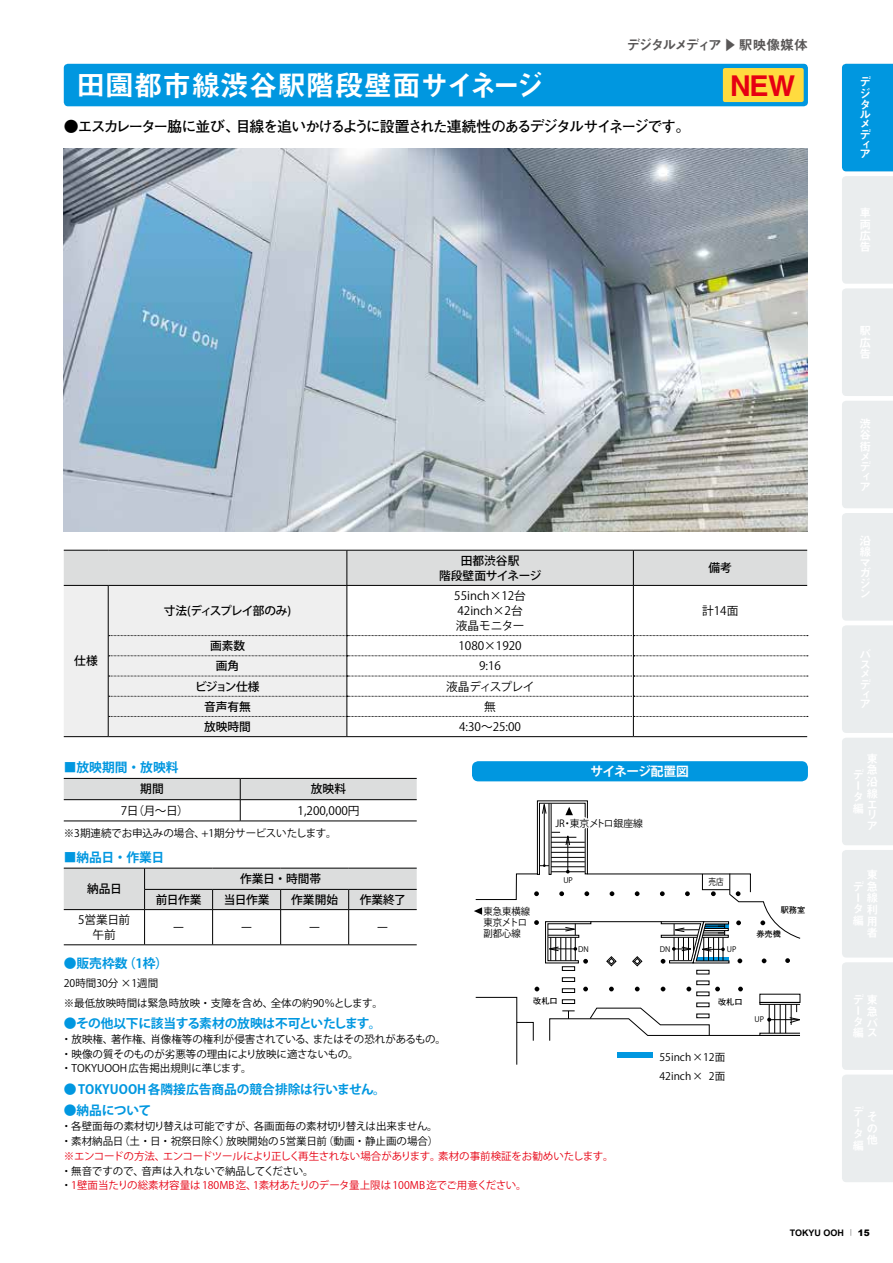
<style>
.page{position:relative;width:893px;height:1263px;background:#fff}
.page>*{position:absolute;margin:0;border:0;box-sizing:border-box;transform-origin:0 0}
.t1{font:28.65px "Midashi Go Pro MB31";color:#fff}
.t2{font:700 28.65px "Helvetica";color:#e60012}
.t3{font:700 14.85px "Futo Go B101 Pro";letter-spacing:-.11em;color:#000}
.t4{font:13.8px "Midashi Go Pro MB31";letter-spacing:-.15em;color:#595757}
.t5{font:13.8px "Midashi Go Pro MB31";letter-spacing:-.12em;color:#595757}
.t6{font:700 12.75px "Koz Go Pro";letter-spacing:-.005em;color:#0097e0}
.t7{font:700 12.75px "Koz Go Pro";letter-spacing:-.03em;color:#fff}
.t8{font:11.7px/15px "Koz Go Pro";color:#000;text-align:center}
.t9{font:500 11.7px/15px "Koz Go Pro";color:#000;text-align:center}
.t10{font:11.7px/11.4px "Midashi Go Pro MB31";color:#fff}
.t11{font:500 11.7px "Koz Go Pro";letter-spacing:-.07em;color:#000}
.t12{font:11.7px "Koz Go Pro";letter-spacing:-.07em;color:#000}
.t13{font:10.5px/14.9px "Koz Go Pro";color:#000}
.t14{font:10.5px/14.9px "Koz Go Pro";letter-spacing:-.01em;color:#e60012}
.t15{font:9.75px/11.1px "Koz Go Pro";color:#000;scale:.95 1}
.t16{font:9.75px "Koz Go Pro";color:#000}
.t17{font:700 9px "Arial";color:#000}
.t18{font:8.85px "Koz Go Pro";color:#000;scale:.85 1}
.t19{font:700 8.25px "Futo Go B101 Pro";color:#000}
.t20{font:7.5px "Koz Go Pro";color:#000}
.s1{color:#000}
.s2{color:#fff}
.s3{font-family:"Koz Min Pro";font-weight:400;font-size:6.75px}
.s4{font-weight:900}
</style>
<div class="page">
<div style="left:64px;top:64px;width:744px;height:42px;background:#0097e0;border-radius:4px"></div>
<svg style="left:475px;top:997px;width:59px;height:44px"></svg>
<div style="left:759px;top:994px;width:41px;height:9px;border:1px solid #000"></div>
<div style="left:562px;top:999px;width:13px;height:5px;border:1px solid #000"></div>
<div style="left:562px;top:988px;width:13px;height:5px;border:1px solid #000"></div>
<div style="left:562px;top:977px;width:13px;height:5px;border:1px solid #000"></div>
<div style="left:562px;top:966px;width:13px;height:5px;border:1px solid #000"></div>
<div style="left:696px;top:992px;width:13px;height:4px;border:1px solid #000"></div>
<div style="left:696px;top:981px;width:13px;height:4px;border:1px solid #000"></div>
<div style="left:696px;top:970px;width:13px;height:4px;border:1px solid #000"></div>
<svg style="left:583px;top:987px;width:5px;height:4px"></svg>
<svg style="left:535px;top:987px;width:4px;height:4px"></svg>
<svg style="left:609px;top:987px;width:5px;height:4px"></svg>
<svg style="left:635px;top:987px;width:5px;height:4px"></svg>
<svg style="left:661px;top:987px;width:4px;height:4px"></svg>
<svg style="left:686px;top:987px;width:5px;height:4px"></svg>
<svg style="left:715px;top:987px;width:5px;height:4px"></svg>
<svg style="left:738px;top:987px;width:5px;height:4px"></svg>
<hr style="left:516px;top:1022px;width:1px;height:43px;background:#000">
<svg style="left:549px;top:1004px;width:251px;height:37px"></svg>
<svg style="left:474px;top:800px;width:327px;height:166px"></svg>
<div style="left:472px;top:761px;width:336px;height:20px;background:#0097e0;border-radius:6px"></div>
<div style="left:723px;top:68px;width:81px;height:34px;background:#ffdb3f;border-radius:2px"></div>
<img style="left:64px;top:149px;width:744px;height:382px">
<div style="left:617px;top:1053px;width:36px;height:5px;background:#0097e0"></div>
<svg style="left:64px;top:778px;width:353px;height:43px"></svg>
<hr style="left:64px;top:821px;width:176px;height:1px;background:#000">
<hr style="left:240px;top:821px;width:177px;height:1px;background:#000">
<svg style="left:64px;top:868px;width:353px;height:41px;background:#d2d3d3"></svg>
<hr style="left:64px;top:909px;width:81px;height:1px;background:#000">
<hr style="left:145px;top:909px;width:68px;height:1px;background:#000">
<hr style="left:144px;top:910px;width:1px;height:34px;background:#000">
<hr style="left:213px;top:909px;width:68px;height:1px;background:#000">
<hr style="left:212px;top:910px;width:1px;height:34px;background:#000">
<hr style="left:281px;top:909px;width:68px;height:1px;background:#000">
<hr style="left:280px;top:910px;width:1px;height:34px;background:#000">
<hr style="left:349px;top:909px;width:68px;height:1px;background:#000">
<hr style="left:348px;top:910px;width:1px;height:34px;background:#000">
<hr style="left:64px;top:944px;width:81px;height:1px;background:#000">
<hr style="left:145px;top:944px;width:68px;height:1px;background:#000">
<hr style="left:213px;top:944px;width:68px;height:1px;background:#000">
<hr style="left:281px;top:944px;width:68px;height:1px;background:#000">
<hr style="left:349px;top:944px;width:68px;height:1px;background:#000">
<svg style="left:842px;top:64px;width:51px;height:1118px;background:#d4e5ed"></svg>
<svg style="left:64px;top:550px;width:744px;height:187px"></svg>
<h1 class="t1" style="left:77px;top:62px;width:469px">田園都市線渋谷駅階段壁面サイネージ</h1>
<h3 class="t4" style="left:627px;top:34px;width:97px">デジタルメディア</h3>
<h3 class="t5" style="left:741px;top:38px;width:15px;rotate:90deg">▲</h3>
<h3 class="t5" style="left:739px;top:34px;width:71px">駅映像媒体</h3>
<h1 class="t2" style="left:730px;top:69px;width:67px">NEW</h1>
<h2 class="t3" style="left:64px;top:115px;width:628px">●エスカレーター脇に並び、目線を追いかけるように設置された連続性のあるデジタルサイネージです。</h2>
<p class="t9" style="left:74px;top:654px;width:25px">仕様</p>
<p class="t11" style="left:164px;top:603px;width:129px">寸法(ディスプレイ部のみ)</p>
<p class="t9" style="left:439px;top:553px;width:104px">田都渋谷駅<br>階段壁面サイネージ</p>
<p class="t9" style="left:709px;top:561px;width:25px">備考</p>
<p class="t8" style="left:454px;top:588px;width:73px;text-align:left">55inch×12台<br>42inch×2台液晶モニター</p>
<p class="t8" style="left:702px;top:603px;width:38px">計14面</p>
<p class="t9" style="left:210px;top:639px;width:37px">画素数</p>
<p class="t8" style="left:458px;top:639px;width:65px">1080×1920</p>
<p class="t9" style="left:216px;top:659px;width:25px">画角</p>
<p class="t8" style="left:479px;top:659px;width:23px">9:16</p>
<p class="t9" style="left:195px;top:679px;width:66px">ビジョン仕様</p>
<p class="t12" style="left:446px;top:679px;width:90px">液晶ディスプレイ</p>
<p class="t9" style="left:204px;top:700px;width:48px">音声有無</p>
<p class="t8" style="left:484px;top:699px;width:13px">無</p>
<p class="t9" style="left:204px;top:720px;width:48px">放映時間</p>
<p class="t8" style="left:459px;top:719px;width:63px">4:30～25:00</p>
<p class="t6" style="left:64px;top:759px;width:116px">■放映期間・放映料</p>
<p class="t9" style="left:140px;top:782px;width:25px">期間</p>
<p class="t9" style="left:311px;top:782px;width:37px">放映料</p>
<p class="t8" style="left:121px;top:803px;width:69px">7日（月～日）</p>
<p class="t8" style="left:298px;top:803px;width:63px">1,200,000円</p>
<p class="t13" style="left:64px;top:826px;width:274px">※3期連続でお申込みの場合、+1期分サービスいたします。</p>
<p class="t6" style="left:64px;top:849px;width:102px">■納品日・作業日</p>
<p class="t9" style="left:87px;top:882px;width:36px">納品日</p>
<p class="t9" style="left:240px;top:872px;width:82px">作業日・時間帯</p>
<p class="t9" style="left:156px;top:893px;width:47px">前日作業</p>
<p class="t9" style="left:224px;top:893px;width:47px">当日作業</p>
<p class="t9" style="left:291px;top:893px;width:48px">作業開始</p>
<p class="t9" style="left:360px;top:893px;width:48px">作業終了</p>
<p class="t8" style="left:78px;top:913px;width:54px">5営業日前午前</p>
<p class="t8" style="left:173px;top:920px;width:13px">ー</p>
<p class="t8" style="left:241px;top:920px;width:13px">ー</p>
<p class="t8" style="left:309px;top:920px;width:13px">ー</p>
<p class="t8" style="left:377px;top:920px;width:13px">ー</p>
<p class="t15" style="left:483px;top:906px;width:51px">東急東横線東京メトロ副都心線</p>
<p class="t7" style="left:591px;top:763px;width:100px">サイネージ配置図</p>
<p class="t16" style="left:555px;top:817px;width:89px">JR・東京メトロ銀座線</p>
<p class="t20" style="left:563px;top:875px;width:11px">UP</p>
<p class="t18" style="left:709px;top:876px;width:19px">売店</p>
<p class="t20" style="left:578px;top:944px;width:12px">DN</p>
<p class="t20" style="left:660px;top:944px;width:12px">DN</p>
<p class="t20" style="left:727px;top:944px;width:11px">UP</p>
<p class="t6" style="left:64px;top:955px;width:106px">●販売枠数（1枠）</p>
<p class="t13" style="left:64px;top:974px;width:321px;line-height:19.2px">20時間30分 ×1週間　<br>※最低放映時間は緊急時放映・支障を含め、全体の約90％とします。</p>
<p class="t6" style="left:64px;top:1015px;width:319px">●その他以下に該当する素材の放映は不可といたします。</p>
<p class="t13" style="left:61px;top:1032px;width:386px">・放映権、著作権、肖像権等の権利が侵害されている、またはその恐れがあるもの。・映像の質そのものが劣悪等の理由により放映に適さないもの。<br>・TOKYUOOH 広告掲出規則に準じます。</p>
<p class="t6" style="left:64px;top:1081px;width:324px">● TOKYUOOH各隣接広告商品の競合排除は行いません。</p>
<p class="t6" style="left:64px;top:1102px;width:89px">●納品について</p>
<p class="t13" style="left:61px;top:1119px;width:379px">・各壁面毎の素材切り替えは可能ですが、各画面毎の素材切り替えは出来ません。・素材納品日（土・日・祝祭日除く）放映開始の 5営業日前（動画・静止画の場合）</p>
<p class="t14" style="left:64px;top:1149px;width:551px">※エンコードの方法、エンコードツールにより正しく再生されない場合があります。素材の事前検証をお勧めいたします。</p>
<p class="t14" style="left:61px;top:1163px;width:467px"><span class="s1">・無音ですので、音声は入れないで納品してください。<br>・</span>1壁面当たりの総素材容量は 180MB 迄、1素材あたりのデータ量上限は 100MB 迄でご用意ください。</p>
<p class="t19" style="left:533px;top:995px;width:26px">改札口</p>
<p class="t19" style="left:718px;top:995px;width:26px">改札口</p>
<p class="t13" style="left:659px;top:1047px;width:67px;line-height:19.2px">55inch ×12面<br>42inch ×<span class="s2">0</span>2面</p>
<p class="t19" style="left:781px;top:903px;width:26px">駅務室</p>
<p class="t19" style="left:756px;top:927px;width:26px">券売機</p>
<p class="t20" style="left:755px;top:1014px;width:11px">UP</p>
<p class="t10" style="left:859px;top:75px;width:13px;text-align:justify">デジタ</p>
<p class="t10" style="left:859px;top:109px;width:13px;line-height:9.1px">ルメ</p>
<p class="t10" style="left:859px;top:128px;width:13px;line-height:9.9px">ディア</p>
<p class="t10" style="left:859px;top:240px;width:12px">告</p>
<p class="t10" style="left:859px;top:346px;width:12px">告</p>
<p class="t10" style="left:859px;top:416px;width:13px">渋谷</p>
<p class="t10" style="left:859px;top:534px;width:13px">沿</p>
<p class="t10" style="left:859px;top:657px;width:12px">ス</p>
<p class="t10" style="left:866px;top:769px;width:13px;line-height:22.6px">沿エ</p>
<p class="t10" style="left:853px;top:1026px;width:26px">編ス</p>
<p class="t17" style="left:790px;top:1226px;width:82px">TOKYU OOH <span class="s3">｜</span> <span class="s4">15</span></p>
</div>
